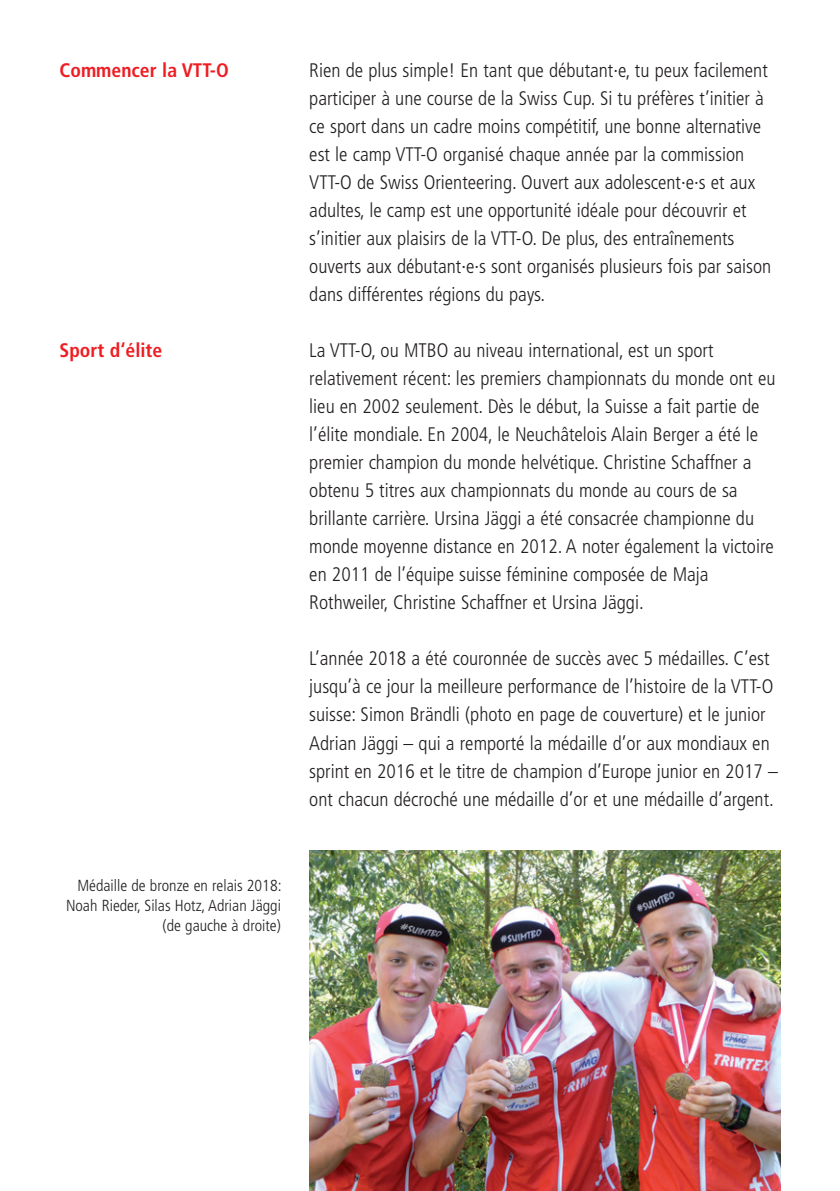
<style>
.page{position:relative;width:840px;height:1191px;background:#fff}
.page>*{position:absolute;margin:0;border:0;box-sizing:border-box;transform-origin:0 0}
.t1{font:300 condensed 19.6px/28px "Frutiger";color:#231f20}
.t2{font:700 condensed 19.6px "Frutiger";color:#ee1d23}
.t3{font:300 condensed 16px/20px "Frutiger";color:#231f20;text-align:right}
</style>
<div class="page">
<img style="left:309px;top:850px;width:471px;height:341px">
<p class="t2" style="left:60px;top:59px;width:170px">Commencer la VTT-O</p>
<p class="t2" style="left:60px;top:339px;width:104px">Sport d‘élite</p>
<p class="t3" style="left:66px;top:875px;width:217px">Médaille de bronze en relais 2018:<br>Noah Rieder, Silas Hotz, Adrian Jäggi (de gauche à droite)</p>
<p class="t1" style="left:309px;top:57px;width:463px">Rien de plus simple! En tant que débutant·e, tu peux facilement participer à une course de la Swiss Cup. Si tu préfères t’initier à ce sport dans un cadre moins compétitif, une bonne alternative est le camp VTT-O organisé chaque année par la commission VTT-O de Swiss Orienteering. Ouvert aux adolescent·e·s et aux adultes, le camp est une opportunité idéale pour découvrir et s’initier aux plaisirs de la VTT-O. De plus, des entraînements ouverts aux débutant·e·s sont organisés plusieurs fois par saison dans différentes régions du pays.</p>
<p class="t1" style="left:309px;top:337px;width:467px">La VTT-O, ou MTBO au niveau international, est un sport relativement récent: les premiers championnats du monde ont eu lieu en 2002 seulement. Dès le début, la Suisse a fait partie de l’élite mondiale. En 2004, le Neuchâtelois Alain Berger a été le premier champion du monde helvétique. Christine Schaffner a obtenu 5 titres aux championnats du monde au cours de sa brillante carrière. Ursina Jäggi a été consacrée championne du monde moyenne distance en 2012. A noter également la victoire en 2011 de l’équipe suisse féminine composée de Maja Rothweiler, Christine Schaffner et Ursina Jäggi.</p>
<p class="t1" style="left:309px;top:645px;width:470px">L’année 2018 a été couronnée de succès avec 5 médailles. C’est jusqu’à ce jour la meilleure performance de l’histoire de la VTT-O suisse: Simon Brändli (photo en page de couverture) et le junior Adrian Jäggi – qui a remporté la médaille d’or aux mondiaux en sprint en 2016 et le titre de champion d’Europe junior en 2017 – ont chacun décroché une médaille d’or et une médaille d’argent.</p>
</div>
